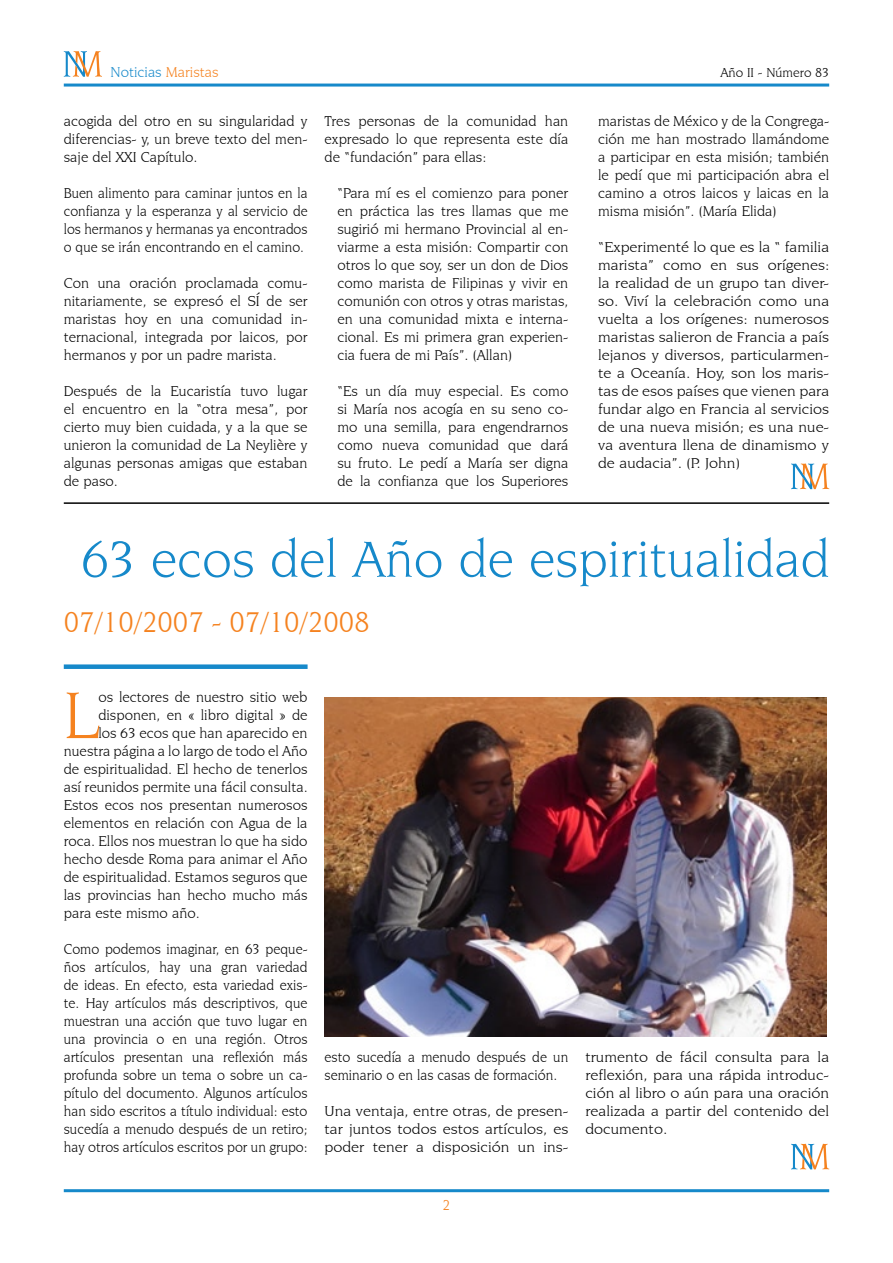
<style>
.page{position:relative;width:893px;height:1263px;background:#fff}
.page>*{position:absolute;margin:0;border:0;box-sizing:border-box;transform-origin:0 0}
.t1{font:70.05px "Novarese IT Cby BT";color:#f5821f}
.t2{font:54px "Novarese IT Cby BT";color:#1689ca}
.t3{font:30px "Novarese IT Cby BT";color:#f5821f}
.t4{font:15px/18px "Novarese IT Cby BT";color:#000;text-align:justify}
.t5{font:15px/18px "Novarese IT Cby BT";color:#000;text-align:justify;scale:1.08 1}
.t6{font:15px/18px "Novarese IT Cby BT";color:#000;text-align:justify;scale:.95 1}
.t7{font:15px/18px "Novarese IT Cby BT";color:#000;text-align:justify;scale:.94 1}
.t8{font:15px "Novarese IT Cby BT";color:#1689ca}
.t9{font:13.5px "Novarese IT Cby BT";color:#000}
.s1{color:#f5821f}
</style>
<div class="page">
<hr style="left:64px;top:84px;width:765px;height:3px;background:#1689ca">
<hr style="left:64px;top:1189px;width:765px;height:3px;background:#1689ca">
<div style="left:64px;top:664px;width:244px;height:5px;background:#1689ca"></div>
<svg style="left:64px;top:51px;width:38px;height:26px"></svg>
<img style="left:325px;top:697px;width:501px;height:340px">
<hr style="left:64px;top:502px;width:765px;height:2px;background:#000">
<svg style="left:791px;top:463px;width:38px;height:26px"></svg>
<svg style="left:791px;top:1144px;width:38px;height:25px"></svg>
<p class="t8" style="left:111px;top:63px;width:110px">Noticias <span class="s1">Maristas</span></p>
<p class="t9" style="left:720px;top:64px;width:110px">Año II - Número 83</p>
<p class="t4" style="left:64px;top:112px;width:245px">acogida del otro en su singularidad y diferencias- y, un breve texto del men&shy;saje del XXI Capítulo.</p>
<p class="t7" style="left:64px;top:184px;width:261px">Buen alimento para caminar juntos en la confianza y la esperanza y al servicio de los hermanos y hermanas ya encontrados o que se irán encontrando en el camino.</p>
<p class="t4" style="left:64px;top:274px;width:245px">Con una oración proclamada comu&shy;nitariamente, se expresó el SÍ de ser maristas hoy en una comunidad in&shy;ternacional, integrada por laicos, por hermanos y por un padre marista.</p>
<p class="t4" style="left:64px;top:382px;width:245px">Después de la Eucaristía tuvo lugar el encuentro en la “otra mesa”, por cierto muy bien cuidada, y a la que se unieron la comunidad de La Neylière y algunas personas amigas que estaban de paso.</p>
<p class="t4" style="left:325px;top:112px;width:245px">Tres personas de la comunidad han expresado lo que representa este día de “fundación” para ellas:</p>
<p class="t4" style="left:337px;top:184px;width:233px">“Para mí es el comienzo para poner en práctica las tres llamas que me sugirió mi hermano Provincial al en&shy;viarme a esta misión: Compartir con otros lo que soy, ser un don de Dios como marista de Filipinas y vivir en comunión con otros y otras maristas, en una comunidad mixta e interna&shy;cional. Es mi primera gran experien&shy;cia fuera de mi País”. (Allan)</p>
<p class="t4" style="left:337px;top:382px;width:233px">“Es un día muy especial. Es como si María nos acogía en su seno co&shy;mo una semilla, para engendrarnos como nueva comunidad que dará su fruto. Le pedí a María ser digna de la confianza que los Superiores</p>
<p class="t4" style="left:598px;top:112px;width:233px">maristas de México y de la Congrega&shy;ción me han mostrado llamándome a participar en esta misión; también le pedí que mi participación abra el camino a otros laicos y laicas en la misma misión”. (María Elida)</p>
<p class="t5" style="left:598px;top:238px;width:215px">“Experimenté lo que es la “ familia marista” como en sus orígenes: la realidad de un grupo tan diver&shy;so. Viví la celebración como una vuelta a los orígenes: numerosos maristas salieron de Francia a país lejanos y diversos, particularmen&shy;te a Oceanía. Hoy, son los maris&shy;tas de esos países que vienen para fundar algo en Francia al servicios de una nueva misión; es una nue&shy;va aventura llena de dinamismo y de audacia”. (P. John)</p>
<h2 class="t2" style="left:81px;top:527px;width:750px">63 ecos del Año de espiritualidad</h2>
<h3 class="t3" style="left:64px;top:605px;width:307px">07/10/2007 - 07/10/2008</h3>
<h1 class="t1" style="left:64px;top:674px;width:36px">L</h1>
<p class="t4" style="left:98px;top:688px;width:211px">os lectores de nuestro sitio web</p>
<p class="t4" style="left:98px;top:706px;width:211px">disponen, en « libro digital » de</p>
<p class="t4" style="left:98px;top:724px;width:211px">los 63 ecos que han aparecido en</p>
<p class="t4" style="left:64px;top:742px;width:245px">nuestra página a lo largo de todo el Año</p>
<p class="t4" style="left:64px;top:760px;width:245px">de espiritualidad. El hecho de tenerlos</p>
<p class="t4" style="left:64px;top:778px;width:245px">así reunidos permite una fácil consulta.</p>
<p class="t4" style="left:64px;top:796px;width:245px">Estos ecos nos presentan numerosos</p>
<p class="t4" style="left:64px;top:814px;width:245px">elementos en relación con Agua de la</p>
<p class="t4" style="left:64px;top:832px;width:245px">roca. Ellos nos muestran lo que ha sido</p>
<p class="t4" style="left:64px;top:850px;width:245px">hecho desde Roma para animar el Año</p>
<p class="t4" style="left:64px;top:868px;width:245px">de espiritualidad. Estamos seguros que</p>
<p class="t4" style="left:64px;top:886px;width:245px">las provincias han hecho mucho más</p>
<p class="t4" style="left:64px;top:904px;width:137px">para este mismo año.</p>
<p class="t6" style="left:64px;top:940px;width:258px">Como podemos imaginar, en 63 peque&shy;ños artículos, hay una gran variedad de ideas. En efecto, esta variedad exis&shy;te. Hay artículos más descriptivos, que muestran una acción que tuvo lugar en una provincia o en una región. Otros artículos presentan una reflexión más profunda sobre un tema o sobre un ca&shy;pítulo del documento. Algunos artículos han sido escritos a título individual: esto sucedía a menudo después de un retiro; hay otros artículos escritos por un grupo:</p>
<p class="t6" style="left:325px;top:1048px;width:258px">esto sucedía a menudo después de un seminario o en las casas de formación.</p>
<p class="t5" style="left:325px;top:1102px;width:227px">Una ventaja, entre otras, de presen&shy;tar juntos todos estos artículos, es poder tener a disposición un ins-</p>
<p class="t5" style="left:585px;top:1048px;width:227px">trumento de fácil consulta para la reflexión, para una rápida introduc&shy;ción al libro o aún para una oración realizada a partir del contenido del documento.</p>
</div>
